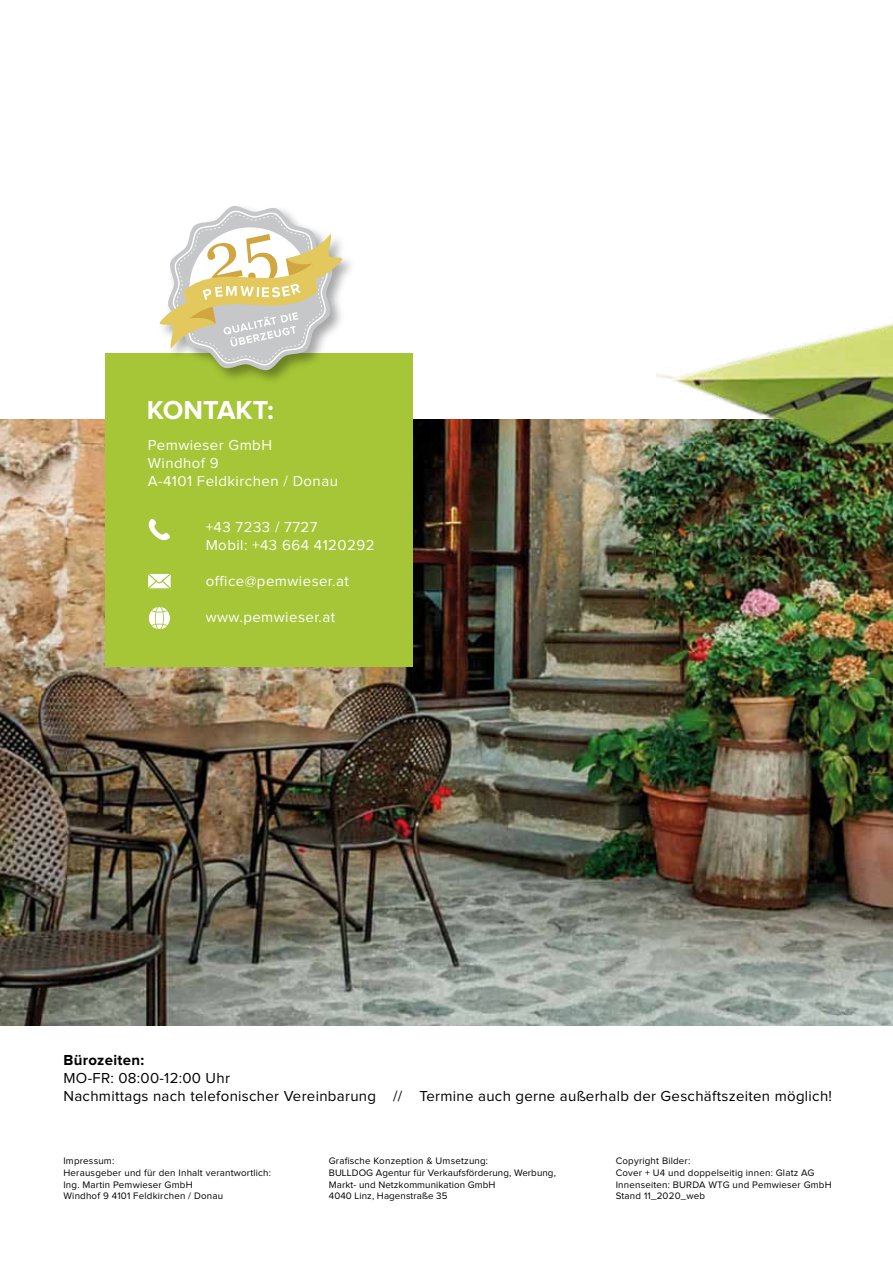
<style>
.page{position:relative;width:893px;height:1263px;background:#fff}
.page>*{position:absolute;margin:0;border:0;box-sizing:border-box;transform-origin:0 0}
.t1{font:700 27px "Proxima Nova";color:#fff}
.t2{font:15px/18px "Proxima Nova";letter-spacing:.02em;color:#000}
.t3{font:15px/18px "Proxima Nova";letter-spacing:.03em;color:#fff}
.t4{font:700 15px "Proxima Nova";letter-spacing:.02em;color:#000}
.t5{font:9.75px/11.7px "Proxima Nova";letter-spacing:.02em;color:#000}
</style>
<div class="page">
<img style="left:0;top:419px;width:657px;height:607px">
<img style="left:657px;top:323px;width:236px;height:703px">
<div style="left:105px;top:353px;width:307px;height:314px;background:#a6c637"></div>
<svg style="left:148px;top:518px;width:22px;height:23px"></svg>
<svg style="left:147px;top:573px;width:24px;height:17px"></svg>
<svg style="left:148px;top:606px;width:22px;height:24px"></svg>
<div style="left:156px;top:203px;width:199px;height:181px;background:#000;opacity:.35"></div>
<svg style="left:159px;top:205px;width:183px;height:166px"></svg>
<h1 class="t1" style="left:147px;top:398px;width:35px">Kontakt</h1>
<h1 class="t1" style="left:267px;top:398px;width:8px">:</h1>
<h2 class="t3" style="left:148px;top:437px;width:192px">Pemwieser GmbH<br>Windhof 9<br>A-4101 Feldkirchen / Donau</h2>
<h2 class="t3" style="left:206px;top:518px;width:170px">+43 7233 / 7727<br>Mobil: +43 664 4120292</h2>
<h2 class="t3" style="left:206px;top:572px;width:145px">office@pemwieser.at</h2>
<h2 class="t3" style="left:206px;top:608px;width:131px">www.pemwieser.at</h2>
<h2 class="t4" style="left:63px;top:1053px;width:82px">Bürozeiten:</h2>
<h2 class="t2" style="left:63px;top:1070px;width:770px">MO-FR: 08:00-12:00 Uhr<br>Nachmittags nach telefonischer Vereinbarung // Termine auch gerne außerhalb der Geschäftszeiten möglich!</h2>
<p class="t5" style="left:63px;top:1156px;width:209px">Impressum:<br>Herausgeber und für den Inhalt verantwortlich:<br>Ing. Martin Pemwieser GmbH<br>Windhof 9 4101 Feldkirchen / Donau</p>
<p class="t5" style="left:616px;top:1156px;width:216px">Copyright Bilder:<br>Cover + U4 und doppelseitig innen: Glatz AG<br>Innenseiten: BURDA WTG und Pemwieser GmbH<br>Stand 11_2020_web</p>
<p class="t5" style="left:329px;top:1156px;width:229px">Grafische Konzeption &amp; Umsetzung:<br>BULLDOG Agentur für Verkaufsförderung, Werbung, Markt- und Netzkommunikation GmbH<br>4040 Linz, Hagenstraße 35</p>
</div>
